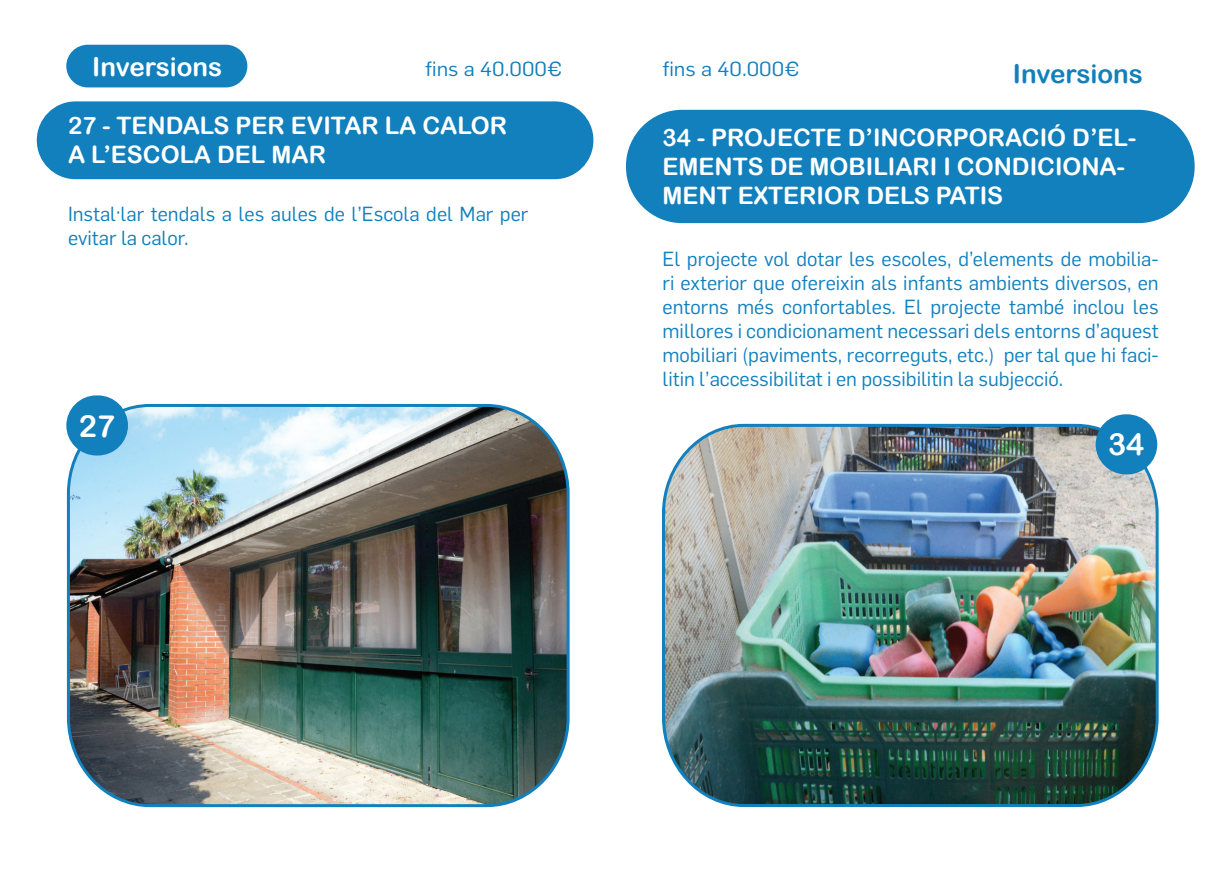
<style>
.page{position:relative;width:1225px;height:874px;background:#fff}
.page>*{position:absolute;margin:0;border:0;box-sizing:border-box;transform-origin:0 0}
.t1{font:30.6px "Arial Rounded MT Bold";color:#fff}
.t2{font:26px "Arial Rounded MT Bold";color:#fff}
.t3{font:26px "Arial Rounded MT Bold";color:#1280bd}
.t4{font:24px/28.8px "Arial Rounded MT Bold";color:#fff}
.t5{font:20px/24px "Flama";color:#1280bd}
.t6{font:20px "Flama";color:#1280bd;scale:1.07 1}
</style>
<div class="page">
<img style="left:68px;top:405px;width:500px;height:400px">
<div style="left:67px;top:404px;width:502px;height:402px;border:3px solid #1280bd;border-radius:85px"></div>
<div style="left:37px;top:101px;width:556px;height:78px;background:#1280bd;border-radius:39px"></div>
<div style="left:66px;top:395px;width:62px;height:60px;background:#1280bd;border-radius:30px"></div>
<div style="left:66px;top:45px;width:181px;height:42px;background:#1280bd;border-radius:21px"></div>
<img style="left:666px;top:426px;width:491px;height:379px">
<div style="left:662px;top:423px;width:496px;height:383px;border:3px solid #1280bd;border-radius:84px"></div>
<div style="left:626px;top:110px;width:568px;height:113px;background:#1280bd;border-radius:56px"></div>
<div style="left:1095px;top:414px;width:62px;height:60px;background:#1280bd;border-radius:30px"></div>
<h2 class="t2" style="left:92px;top:51px;width:132px">Inversions</h2>
<p class="t6" style="left:425px;top:55px;width:130px">fins a 40.000€</p>
<p class="t6" style="left:662px;top:55px;width:130px">fins a 40.000€</p>
<h2 class="t3" style="left:1013px;top:59px;width:132px">Inversions</h2>
<p class="t4" style="left:68px;top:111px;width:440px">27 - TENDALS PER EVITAR LA CALOR<br>A L’ESCOLA DEL MAR</p>
<p class="t5" style="left:68px;top:201px;width:462px">Instal·lar tendals a les aules de l’Escola del Mar per evitar la calor.</p>
<h1 class="t1" style="left:79px;top:407px;width:38px">27</h1>
<p class="t4" style="left:662px;top:123px;width:475px">34 - PROJECTE D’INCORPORACIÓ D’EL-<br>EMENTS DE MOBILIARI I CONDICIONA-<br>MENT EXTERIOR DELS PATIS</p>
<p class="t5" style="left:662px;top:245px;width:498px;text-align:justify">El projecte vol dotar les escoles, d’elements de mobilia&shy;ri exterior que ofereixin als infants ambients diversos, en entorns més confortables. El projecte també inclou les millores i condicionament necessari dels entorns d’aquest mobiliari (paviments, recorreguts, etc.) per tal que hi faci&shy;litin l’accessibilitat i en possibilitin la subjecció.</p>
<h1 class="t1" style="left:1108px;top:426px;width:38px">34</h1>
</div>
